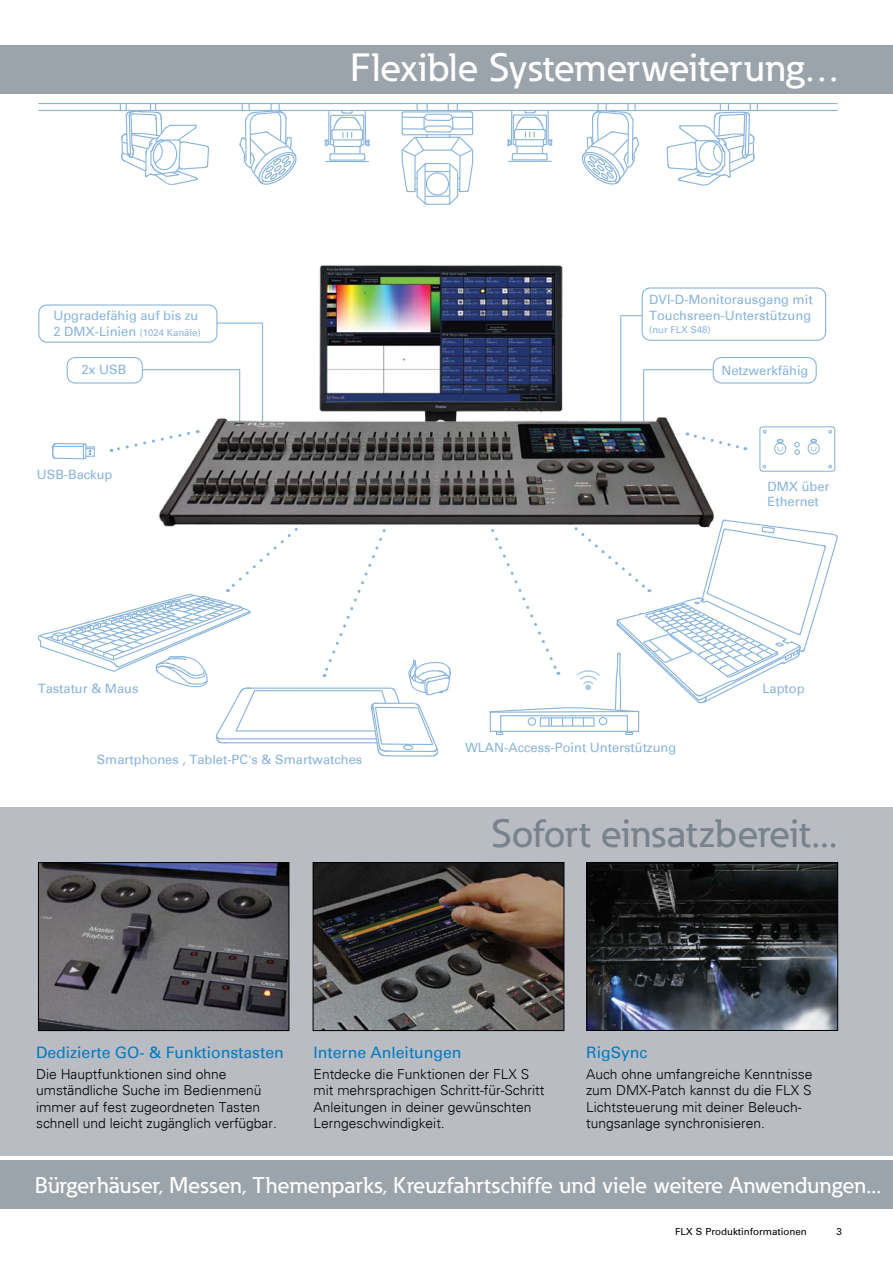
<style>
.page{position:relative;width:893px;height:1263px;background:#fff}
.page>*{position:absolute;margin:0;border:0;box-sizing:border-box;transform-origin:0 0}
.t1{font:500 39px "Eaton";color:#fff;scale:1.05 1}
.t2{font:500 39px "Eaton";color:#78838d;scale:1.05 1}
.t3{font:500 22.5px "Eaton";color:#fff;scale:1.05 1}
.t4{font:15.75px "Univers";color:#007ac2}
.t5{font:300 13.8px/16.5px "Univers";color:#000}
.t6{font:12.9px/15.5px "Univers";color:#89b4db}
.t7{font:9.75px "Univers";color:#000}
.t8{font:9.6px "Univers";color:#89b4db}
.s1{font-size:12.9px}
</style>
<div class="page">
<div style="left:0;top:45px;width:893px;height:49px;background:#9ba3ab"></div>
<div style="left:0;top:807px;width:893px;height:349px;background:#b9bdc3"></div>
<div style="left:0;top:1160px;width:893px;height:49px;background:#9ba3ab"></div>
<hr style="left:236px;top:730px;width:139px;height:1px;background:#89b4db">
<hr style="left:254px;top:690px;width:128px;height:1px;background:#89b4db">
<hr style="left:221px;top:738px;width:156px;height:1px;background:#89b4db">
<hr style="left:249px;top:688px;width:140px;height:1px;background:#89b4db">
<hr style="left:224px;top:742px;width:153px;height:1px;background:#89b4db">
<div style="left:759px;top:426px;width:76px;height:46px;border:1px solid #89b4db;border-radius:3px"></div>
<svg style="left:828px;top:430px;width:4px;height:3px"></svg>
<svg style="left:794px;top:442px;width:6px;height:13px"></svg>
<div style="left:808px;top:442px;width:12px;height:12px;border:1px solid #89b4db;border-radius:50%"></div>
<div style="left:774px;top:443px;width:12px;height:12px;border:1px solid #89b4db;border-radius:50%"></div>
<svg style="left:777px;top:439px;width:7px;height:13px"></svg>
<svg style="left:810px;top:439px;width:7px;height:13px"></svg>
<svg style="left:828px;top:465px;width:4px;height:3px"></svg>
<svg style="left:37px;top:540px;width:267px;height:203px"></svg>
<svg style="left:322px;top:538px;width:129px;height:219px"></svg>
<svg style="left:52px;top:443px;width:43px;height:17px"></svg>
<div style="left:38px;top:304px;width:179px;height:39px;border:1px solid #89b4db;border-radius:9px"></div>
<div style="left:67px;top:357px;width:76px;height:27px;border:1px solid #89b4db;border-radius:9px"></div>
<hr style="left:143px;top:369px;width:97px;height:1px;background:#89b4db">
<hr style="left:239px;top:370px;width:1px;height:56px;background:#89b4db">
<hr style="left:217px;top:322px;width:45px;height:2px;background:#89b4db">
<hr style="left:262px;top:322px;width:1px;height:102px;background:#89b4db">
<div style="left:642px;top:287px;width:184px;height:54px;border:1px solid #89b4db;border-radius:9px"></div>
<div style="left:713px;top:357px;width:104px;height:27px;border:1px solid #89b4db;border-radius:9px"></div>
<hr style="left:643px;top:369px;width:70px;height:1px;background:#89b4db">
<hr style="left:643px;top:370px;width:1px;height:56px;background:#89b4db">
<svg style="left:621px;top:315px;width:21px;height:1px"></svg>
<hr style="left:620px;top:315px;width:1px;height:111px;background:#89b4db">
<svg style="left:111px;top:447px;width:9px;height:5px"></svg>
<hr style="left:38px;top:103px;width:800px;height:1px;background:#89b4db">
<svg style="left:120px;top:104px;width:90px;height:82px"></svg>
<hr style="left:325px;top:161px;width:44px;height:1px;background:#89b4db">
<svg style="left:325px;top:111px;width:45px;height:50px"></svg>
<hr style="left:508px;top:161px;width:44px;height:1px;background:#89b4db">
<svg style="left:507px;top:111px;width:45px;height:49px"></svg>
<svg style="left:401px;top:104px;width:73px;height:101px"></svg>
<svg style="left:666px;top:104px;width:92px;height:82px"></svg>
<hr style="left:38px;top:110px;width:800px;height:1px;background:#89b4db">
<svg style="left:238px;top:104px;width:60px;height:81px"></svg>
<svg style="left:580px;top:104px;width:60px;height:81px"></svg>
<svg style="left:489px;top:522px;width:349px;height:213px"></svg>
<img style="left:40px;top:864px;width:247px;height:165px">
<div style="left:38px;top:862px;width:251px;height:169px;border:1px solid #000"></div>
<img style="left:589px;top:864px;width:247px;height:165px">
<div style="left:587px;top:862px;width:251px;height:169px;border:1px solid #000"></div>
<img style="left:315px;top:864px;width:247px;height:165px">
<div style="left:313px;top:862px;width:251px;height:169px;border:1px solid #000"></div>
<img style="left:319px;top:265px;width:244px;height:129px">
<img style="left:125px;top:394px;width:617px;height:144px">
<p class="t6" style="left:53px;top:308px;width:146px">Upgradefähig auf bis zu</p>
<p class="t8" style="left:53px;top:326px;width:149px"><span class="s1">2 DMX-Linien</span> (1024 Kanäle)</p>
<p class="t6" style="left:81px;top:362px;width:46px">2x USB</p>
<p class="t6" style="left:37px;top:467px;width:77px">USB-Backup</p>
<p class="t6" style="left:38px;top:680px;width:102px">Tastatur &amp; Maus</p>
<h1 class="t1" style="left:350px;top:43px;width:466px">Flexible Systemerweiterung…</h1>
<p class="t6" style="left:649px;top:292px;width:165px">DVI-D-Monitorausgang mit<br>Touchsreen-Unterstützung</p>
<p class="t8" style="left:649px;top:324px;width:63px">(nur FLX S48)</p>
<p class="t6" style="left:721px;top:363px;width:89px">Netzwerkfähig</p>
<p class="t6" style="left:767px;top:479px;width:64px">DMX über<br>Ethernet</p>
<p class="t6" style="left:762px;top:681px;width:44px">Laptop</p>
<p class="t6" style="left:97px;top:751px;width:267px">Smartphones , Tablet-PC's &amp; Smartwatches</p>
<p class="t6" style="left:465px;top:740px;width:213px">WLAN-Access-Point Unterstützung</p>
<h1 class="t2" style="left:492px;top:810px;width:331px">Sofort einsatzbereit...</h1>
<p class="t4" style="left:36px;top:1043px;width:249px">Dedizierte GO- &amp; Funktionstasten</p>
<p class="t5" style="left:36px;top:1066px;width:242px">Die Hauptfunktionen sind ohne umständliche Suche im Bedienmenü immer auf fest zugeordneten Tasten schnell und leicht zugänglich verfügbar.</p>
<p class="t4" style="left:314px;top:1043px;width:149px">Interne Anleitungen</p>
<p class="t5" style="left:314px;top:1066px;width:232px">Entdecke die Funktionen der FLX S mit mehrsprachigen Schritt-für-Schritt Anleitungen in deiner gewünschten Lerngeschwindigkeit.</p>
<p class="t4" style="left:586px;top:1043px;width:63px">RigSync</p>
<p class="t5" style="left:586px;top:1066px;width:228px">Auch ohne umfangreiche Kenntnisse zum DMX-Patch kannst du die FLX S Lichtsteuerung mit deiner Beleuch&shy;tungsanlage synchronisieren.</p>
<h2 class="t3" style="left:35px;top:1171px;width:807px">Bürgerhäuser, Messen, Themenparks, Kreuzfahrtschiffe und viele weitere Anwendungen...</h2>
<p class="t7" style="left:675px;top:1226px;width:133px">FLX S Produktinformationen</p>
<p class="t7" style="left:837px;top:1226px;width:7px">3</p>
</div>
